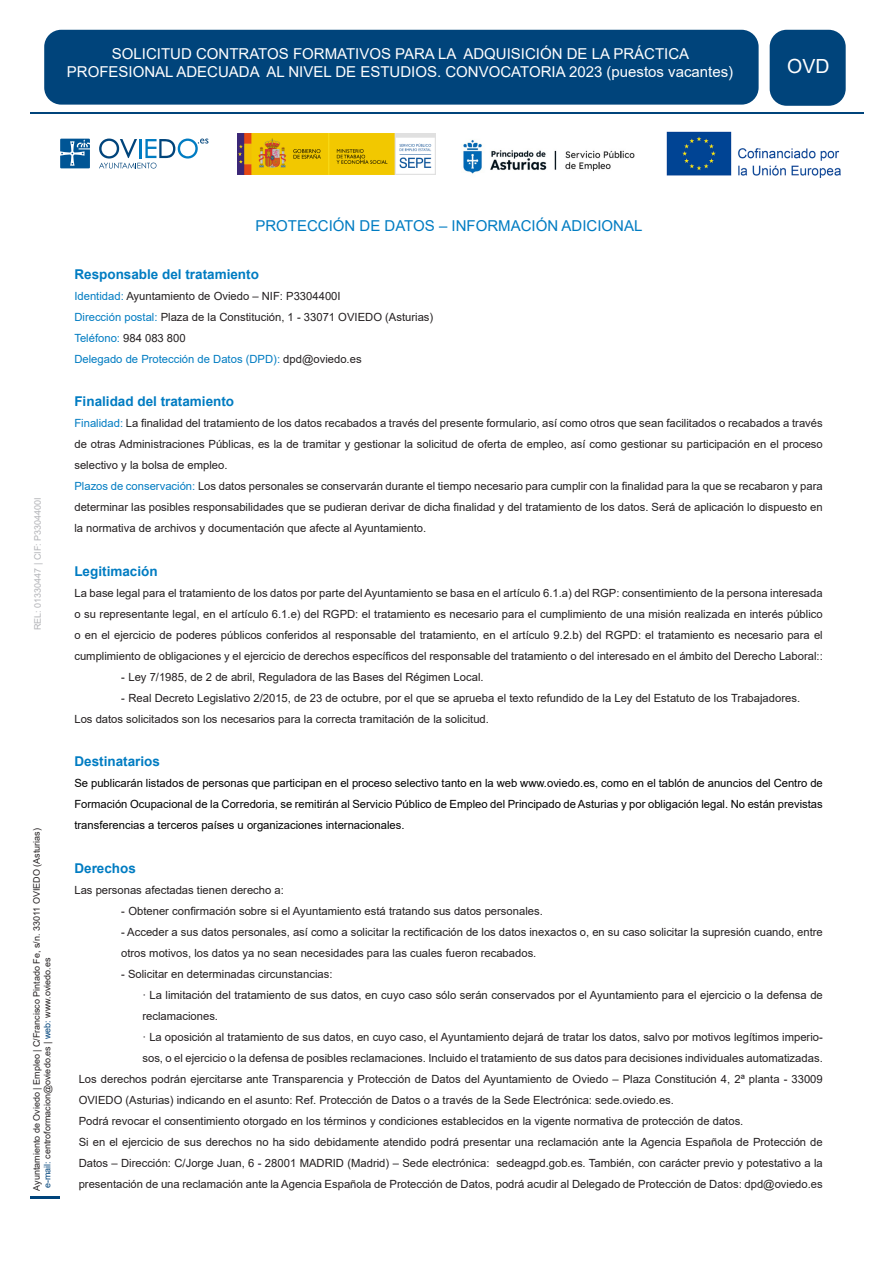
<style>
.page{position:relative;width:893px;height:1263px;background:#fff}
.page>*{position:absolute;margin:0;border:0;box-sizing:border-box;transform-origin:0 0}
.t1{font:19.5px "Arial";color:#fff}
.t2{font:15px/18px "Arial";color:#fff;text-align:center}
.t3{font:15px "Arial";color:#007cc2}
.t4{font:700 13.5px "Arial";color:#007cc2}
.t5{font:11.25px/21px "Arial";color:#231f20;text-align:justify}
.t6{font:11.25px/21px "Arial";color:#000;text-align:justify}
.t7{font:11.25px "Arial";color:#007cc2}
.t8{font:9px "Arial";color:#231f20}
.t9{font:9px "Arial";color:#b2b3b7}
.s1{color:#00447b}
.s2{color:#007cc2}
.s3{color:#231f20}
</style>
<div class="page">
<div style="left:44px;top:30px;width:715px;height:75px;background:#00447b;border-radius:17px"></div>
<hr style="left:30px;top:113px;width:833px;height:1px;background:#00447b">
<img style="left:666px;top:131px;width:175px;height:46px">
<svg style="left:60px;top:139px;width:30px;height:29px"></svg>
<svg style="left:99px;top:139px;width:109px;height:30px"></svg>
<img style="left:238px;top:134px;width:197px;height:41px">
<img style="left:463px;top:140px;width:172px;height:34px">
<div style="left:770px;top:30px;width:76px;height:76px;background:#00447b;border-radius:17px"></div>
<hr style="left:30px;top:1196px;width:30px;height:3px;background:#00447b">
<h2 class="t2" style="left:67px;top:45px;width:668px">SOLICITUD CONTRATOS FORMATIVOS PARA LA ADQUISICIÓN DE LA PRÁCTICA<br>PROFESIONAL ADECUADA AL NIVEL DE ESTUDIOS. CONVOCATORIA 2023 (puestos vacantes)</h2>
<h1 class="t1" style="left:787px;top:53px;width:44px">OVD</h1>
<p class="t9" style="left:32px;top:630px;width:134px;rotate:-90deg">REL: 01330447 | CIF: P3304400I</p>
<p class="t8" style="left:30px;top:1191px;width:364px;rotate:-90deg">Ayuntamiento de Oviedo | Empleo | C/Francisco Pintado Fe, s/n. 33011 OVIEDO (Asturias)</p>
<p class="t8" style="left:41px;top:1188px;width:232px;rotate:-90deg"><span class="s1">e-mail:</span> centroformacion@oviedo.es | <span class="s1">web:</span> www.oviedo.es</p>
<p class="t3" style="left:255px;top:215px;width:388px">PROTECCIÓN DE DATOS – INFORMACIÓN ADICIONAL</p>
<p class="t4" style="left:74px;top:264px;width:186px">Responsable del tratamiento</p>
<p class="t5" style="left:74px;top:285px;width:268px"><span class="s2">Identidad:</span> Ayuntamiento de Oviedo – NIF: P3304400I</p>
<p class="t5" style="left:74px;top:306px;width:360px"><span class="s2">Dirección postal:</span> Plaza de la Constitución, 1 - 33071 OVIEDO (Asturias)</p>
<p class="t7" style="left:74px;top:330px;width:113px">Teléfono: <span class="s3">984 083 800</span></p>
<p class="t7" style="left:74px;top:351px;width:289px">Delegado de Protección de Datos (DPD): <span class="s3">dpd@oviedo.es</span></p>
<p class="t4" style="left:74px;top:392px;width:161px">Finalidad del tratamiento</p>
<p class="t5" style="left:74px;top:413px;width:750px"><span class="s2">Finalidad:</span> La finalidad del tratamiento de los datos recabados a través del presente formulario, así como otros que sean facilitados o recabados a través de otras Administraciones Públicas, es la de tramitar y gestionar la solicitud de oferta de empleo, así como gestionar su participación en el proceso selectivo y la bolsa de empleo.</p>
<p class="t5" style="left:74px;top:476px;width:750px"><span class="s2">Plazos de conservación:</span> Los datos personales se conservarán durante el tiempo necesario para cumplir con la finalidad para la que se recabaron y para determinar las posibles responsabilidades que se pudieran derivar de dicha finalidad y del tratamiento de los datos. Será de aplicación lo dispuesto en la normativa de archivos y documentación que afecte al Ayuntamiento.</p>
<p class="t4" style="left:74px;top:561px;width:85px">Legitimación</p>
<p class="t5" style="left:74px;top:582px;width:750px">La base legal para el tratamiento de los datos por parte del Ayuntamiento se basa en el artículo 6.1.a) del RGP: consentimiento de la persona interesada o su representante legal, en el artículo 6.1.e) del RGPD: el tratamiento es necesario para el cumplimiento de una misión realizada en interés público o en el ejercicio de poderes públicos conferidos al responsable del tratamiento, en el artículo 9.2.b) del RGPD: el tratamiento es necesario para el cumplimiento de obligaciones y el ejercicio de derechos específicos del responsable del tratamiento o del interesado en el ámbito del Derecho Laboral::</p>
<p class="t5" style="left:121px;top:666px;width:364px">- Ley 7/1985, de 2 de abril, Reguladora de las Bases del Régimen Local.</p>
<p class="t5" style="left:121px;top:687px;width:680px">- Real Decreto Legislativo 2/2015, de 23 de octubre, por el que se aprueba el texto refundido de la Ley del Estatuto de los Trabajadores.</p>
<p class="t5" style="left:74px;top:708px;width:416px">Los datos solicitados son los necesarios para la correcta tramitación de la solicitud.</p>
<p class="t4" style="left:74px;top:752px;width:87px">Destinatarios</p>
<p class="t6" style="left:74px;top:773px;width:750px">Se publicarán listados de personas que participan en el proceso selectivo tanto en la web www.oviedo.es, como en el tablón de anuncios del Centro de Formación Ocupacional de la Corredoria, se remitirán al Servicio Público de Empleo del Principado de Asturias y por obligación legal. No están previstas transferencias a terceros países u organizaciones internacionales.</p>
<p class="t4" style="left:74px;top:858px;width:63px">Derechos</p>
<p class="t5" style="left:74px;top:879px;width:211px">Las personas afectadas tienen derecho a:</p>
<p class="t5" style="left:121px;top:900px;width:423px">- Obtener confirmación sobre si el Ayuntamiento está tratando sus datos personales.</p>
<p class="t5" style="left:121px;top:921px;width:703px">- Acceder a sus datos personales, así como a solicitar la rectificación de los datos inexactos o, en su caso solicitar la supresión cuando, entre otros motivos, los datos ya no sean necesidades para las cuales fueron recabados.</p>
<p class="t5" style="left:121px;top:963px;width:213px">- Solicitar en determinadas circunstancias:</p>
<p class="t5" style="left:142px;top:984px;width:682px">· La limitación del tratamiento de sus datos, en cuyo caso sólo serán conservados por el Ayuntamiento para el ejercicio o la defensa de reclamaciones.</p>
<p class="t5" style="left:142px;top:1026px;width:682px">· La oposición al tratamiento de sus datos, en cuyo caso, el Ayuntamiento dejará de tratar los datos, salvo por motivos legítimos imperio&shy;sos, o el ejercicio o la defensa de posibles reclamaciones. Incluido el tratamiento de sus datos para decisiones individuales automatizadas.</p>
<p class="t5" style="left:79px;top:1068px;width:746px">Los derechos podrán ejercitarse ante Transparencia y Protección de Datos del Ayuntamiento de Oviedo – Plaza Constitución 4, 2ª planta - 33009<br>OVIEDO (Asturias) indicando en el asunto: Ref. Protección de Datos o a través de la Sede Electrónica: sede.oviedo.es.</p>
<p class="t5" style="left:79px;top:1110px;width:666px">Podrá revocar el consentimiento otorgado en los términos y condiciones establecidos en la vigente normativa de protección de datos.</p>
<p class="t5" style="left:79px;top:1131px;width:746px">Si en el ejercicio de sus derechos no ha sido debidamente atendido podrá presentar una reclamación ante la Agencia Española de Protección de Datos – Dirección: C/Jorge Juan, 6 - 28001 MADRID (Madrid) – Sede electrónica: sedeagpd.gob.es. También, con carácter previo y potestativo a la presentación de una reclamación ante la Agencia Española de Protección de Datos, podrá acudir al Delegado de Protección de Datos: dpd@oviedo.es</p>
</div>
